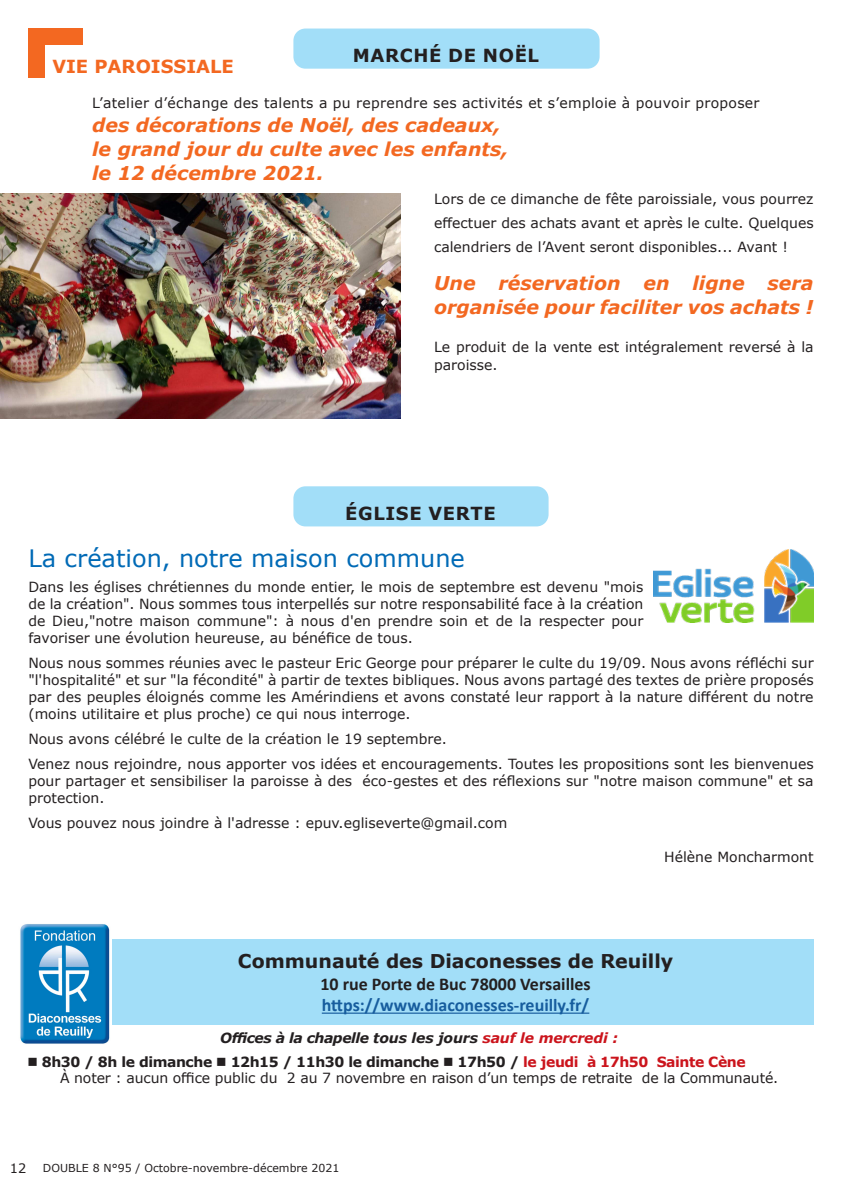
<style>
.page{position:relative;width:842px;height:1191px;background:#fff}
.page>*{position:absolute;margin:0;border:0;box-sizing:border-box;transform-origin:0 0}
.t1{font:24px "Verdana";color:#016ab6}
.t2{font:italic 700 19px/24px "Verdana";color:#f36821}
.t3{font:700 19px "Verdana";color:#231f20}
.t4{font:700 18px "Calibri";color:#175d9e}
.t5{font:700 18px "Calibri";color:#231f20}
.t6{font:700 18px "Verdana";letter-spacing:.035em;color:#231f20}
.t7{font:700 18px "Verdana";color:#f36821}
.t8{font:14px/17px "Verdana";color:#231f20;text-align:justify}
.t9{font:14px "Verdana";letter-spacing:.02em;color:#231f20}
.t10{font:700 14px "Verdana";letter-spacing:-.03em;color:#231f20}
.t11{font:italic 700 14px "Verdana";letter-spacing:-.01em;color:#231f20}
.t12{font:13px "Verdana";color:#231f20}
.t13{font:11px "Verdana";color:#231f20}
.s1{color:#cb141c}
</style>
<div class="page">
<img style="left:654px;top:549px;width:160px;height:73px">
<div style="left:293px;top:486px;width:256px;height:40px;background:#a2def8;border-radius:12px"></div>
<div style="left:97px;top:939px;width:717px;height:85px;background:#a2def8"></div>
<hr style="left:322px;top:1012px;width:267px;height:1px;background:#175d9e">
<div style="left:293px;top:29px;width:307px;height:40px;background:#a2def8;border-radius:12px"></div>
<img style="left:0;top:193px;width:400px;height:225px">
<svg style="left:28px;top:29px;width:55px;height:49px"></svg>
<img style="left:20px;top:924px;width:91px;height:120px">
<p class="t7" style="left:52px;top:54px;width:183px">VIE PAROISSIALE</p>
<p class="t6" style="left:353px;top:43px;width:188px">MARCHÉ DE NOËL</p>
<p class="t9" style="left:92px;top:93px;width:669px">L’atelier d’échange des talents a pu reprendre ses activités et s’emploie à pouvoir proposer</p>
<p class="t2" style="left:92px;top:112px;width:410px">des décorations de Noël, des cadeaux,</p>
<p class="t2" style="left:92px;top:136px;width:418px">le grand jour du culte avec les enfants,</p>
<p class="t2" style="left:92px;top:160px;width:233px">le 12 décembre 2021.</p>
<p class="t8" style="left:434px;top:186px;width:381px;line-height:24px">Lors de ce dimanche de fête paroissiale, vous pourrez effectuer des achats avant et après le culte. Quelques calendriers de l’Avent seront disponibles... Avant !</p>
<p class="t2" style="left:434px;top:270px;width:381px">Une réservation en ligne sera organisée pour faciliter vos achats !</p>
<p class="t8" style="left:434px;top:337px;width:381px;line-height:18px">Le produit de la vente est intégralement reversé à la paroisse.</p>
<p class="t6" style="left:345px;top:500px;width:152px">ÉGLISE VERTE</p>
<p class="t1" style="left:28px;top:542px;width:438px">La création, notre maison commune</p>
<p class="t8" style="left:28px;top:578px;width:616px">Dans les églises chrétiennes du monde entier, le mois de septembre est devenu "mois de la création". Nous sommes tous interpellés sur notre responsabilité face à la création de Dieu,"notre maison commune": à nous d'en prendre soin et de la respecter pour favoriser une évolution heureuse, au bénéfice de tous.</p>
<p class="t8" style="left:28px;top:654px;width:787px">Nous nous sommes réunies avec le pasteur Eric George pour préparer le culte du 19/09. Nous avons réfléchi sur "l'hospitalité" et sur "la fécondité" à partir de textes bibliques. Nous avons partagé des textes de prière proposés par des peuples éloignés comme les Amérindiens et avons constaté leur rapport à la nature différent du notre (moins utilitaire et plus proche) ce qui nous interroge.</p>
<p class="t8" style="left:28px;top:730px;width:420px">Nous avons célébré le culte de la création le 19 septembre.</p>
<p class="t8" style="left:28px;top:755px;width:787px">Venez nous rejoindre, nous apporter vos idées et encouragements. Toutes les propositions sont les bienvenues pour partager et sensibiliser la paroisse à des éco-gestes et des réflexions sur "notre maison commune" et sa protection.</p>
<p class="t8" style="left:28px;top:814px;width:480px">Vous pouvez nous joindre à l'adresse : epuv.egliseverte@gmail.com</p>
<p class="t8" style="left:664px;top:848px;width:151px">Hélène Moncharmont</p>
<p class="t3" style="left:238px;top:947px;width:437px">Communauté des Diaconesses de Reuilly</p>
<p class="t5" style="left:320px;top:970px;width:272px">10 rue Porte de Buc 78000 Versailles</p>
<p class="t4" style="left:322px;top:992px;width:269px">https://www.diaconesses-reuilly.fr/</p>
<p class="t11" style="left:220px;top:1027px;width:399px">Offices à la chapelle tous les jours <span class="s1">sauf le mercredi :</span></p>
<p class="t10" style="left:27px;top:1051px;width:720px">■ 8h30 / 8h le dimanche ■ 12h15 / 11h30 le dimanche ■ 17h50 / <span class="s1">le jeudi à 17h50 Sainte Cène</span></p>
<p class="t8" style="left:60px;top:1069px;width:720px">À noter : aucun office public du 2 au 7 novembre en raison d’un temps de retraite de la Communauté.</p>
<p class="t12" style="left:10px;top:1159px;width:18px">12</p>
<p class="t13" style="left:43px;top:1160px;width:298px">DOUBLE 8 N°95 / Octobre-novembre-décembre 2021</p>
</div>
